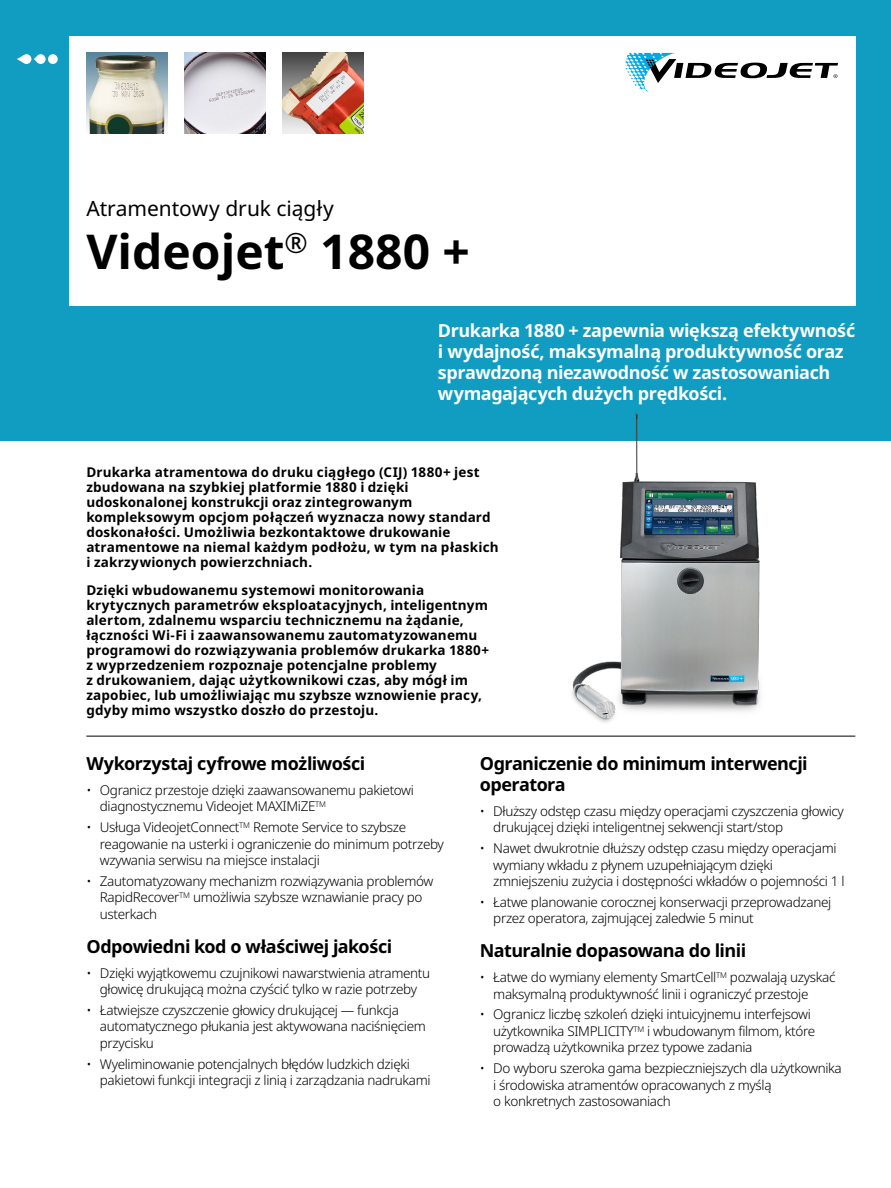
<style>
.page{position:relative;width:891px;height:1188px;background:#fff}
.page>*{position:absolute;margin:0;border:0;box-sizing:border-box;transform-origin:0 0}
.t1{font:700 48px "Noto Sans";color:#000}
.t2{font:21px "Noto Sans";letter-spacing:-.005em;color:#000}
.t3{font:700 18px/21px "Noto Sans";letter-spacing:-.02em;color:#fff}
.t4{font:700 18px/21px "Noto Sans";letter-spacing:-.03em;color:#000}
.t5{font:300 13.5px/16.5px "Noto Sans";letter-spacing:-.025em;color:#000}
.t6{font:700 13.5px/15px "Noto Sans";letter-spacing:.01em;color:#000}
</style>
<div class="page">
<div style="left:0;top:0;width:891px;height:441px;background:#109dc1"></div>
<div style="left:69px;top:36px;width:786px;height:270px;background:#fff"></div>
<div style="left:48px;top:54px;width:10px;height:10px;background:#fff;border-radius:50%"></div>
<svg style="left:17px;top:54px;width:29px;height:10px"></svg>
<hr style="left:86px;top:736px;width:769px;height:1px;background:#000">
<img style="left:283px;top:53px;width:81px;height:81px">
<img style="left:86px;top:53px;width:81px;height:81px">
<svg style="left:625px;top:53px;width:213px;height:39px"></svg>
<img style="left:185px;top:53px;width:81px;height:81px">
<img style="left:571px;top:413px;width:189px;height:310px">
<h2 class="t2" style="left:86px;top:194px;width:249px">Atramentowy druk ciągły</h2>
<h1 class="t1" style="left:86px;top:218px;width:385px">Videojet<sup>®</sup> 1880 +</h1>
<h3 class="t3" style="left:438px;top:320px;width:419px">Drukarka 1880 + zapewnia większą efektywność i wydajność, maksymalną produktywność oraz sprawdzoną niezawodność w zastosowaniach wymagających dużych prędkości.</h3>
<p class="t6" style="left:86px;top:465px;width:414px">Drukarka atramentowa do druku ciągłego (CIJ) 1880+ jest zbudowana na szybkiej platformie 1880 i dzięki udoskonalonej konstrukcji oraz zintegrowanym kompleksowym opcjom połączeń wyznacza nowy standard doskonałości. Umożliwia bezkontaktowe drukowanie atramentowe na niemal każdym podłożu, w tym na płaskich i zakrzywionych powierzchniach.</p>
<p class="t6" style="left:86px;top:582px;width:404px">Dzięki wbudowanemu systemowi monitorowania krytycznych parametrów eksploatacyjnych, inteligentnym alertom, zdalnemu wsparciu technicznemu na żądanie, łączności Wi-Fi i zaawansowanemu zautomatyzowanemu programowi do rozwiązywania problemów drukarka 1880+ z wyprzedzeniem rozpoznaje potencjalne problemy<br>z drukowaniem, dając użytkownikowi czas, aby mógł im zapobiec, lub umożliwiając mu szybsze wznowienie pracy, gdyby mimo wszystko doszło do przestoju.</p>
<h3 class="t4" style="left:86px;top:752px;width:281px">Wykorzystaj cyfrowe możliwości</h3>
<p class="t5" style="left:100px;top:782px;width:316px;text-indent:-14px">• Ogranicz przestoje dzięki zaawansowanemu pakietowi diagnostycznemu Videojet MAXIMiZE<sup>TM</sup></p>
<p class="t5" style="left:100px;top:819px;width:346px;text-indent:-13px">• Usługa VideojetConnect<sup>TM</sup> Remote Service to szybsze reagowanie na usterki i ograniczenie do minimum potrzeby wzywania serwisu na miejsce instalacji</p>
<p class="t5" style="left:100px;top:873px;width:335px;text-indent:-14px">• Zautomatyzowany mechanizm rozwiązywania problemów<br>RapidRecover<sup>TM</sup> umożliwia szybsze wznawianie pracy po usterkach</p>
<h3 class="t4" style="left:86px;top:935px;width:307px">Odpowiedni kod o właściwej jakości</h3>
<p class="t5" style="left:86px;top:965px;width:345px;text-align:center">• Dzięki wyjątkowemu czujnikowi nawarstwienia atramentu głowicę drukującą można czyścić tylko w razie potrzeby</p>
<p class="t5" style="left:100px;top:1002px;width:328px;text-indent:-14px">• Łatwiejsze czyszczenie głowicy drukującej — funkcja automatycznego płukania jest aktywowana naciśnięciem przycisku</p>
<p class="t5" style="left:100px;top:1056px;width:332px;text-indent:-14px">• Wyeliminowanie potencjalnych błędów ludzkich dzięki pakietowi funkcji integracji z linią i zarządzania nadrukami</p>
<h3 class="t4" style="left:480px;top:752px;width:329px">Ograniczenie do minimum interwencji operatora</h3>
<p class="t5" style="left:493px;top:803px;width:352px;text-indent:-14px">• Dłuższy odstęp czasu między operacjami czyszczenia głowicy drukującej dzięki inteligentnej sekwencji start/stop</p>
<p class="t5" style="left:493px;top:840px;width:353px;text-indent:-14px">• Nawet dwukrotnie dłuższy odstęp czasu między operacjami wymiany wkładu z płynem uzupełniającym dzięki zmniejszeniu zużycia i dostępności wkładów o pojemności 1 l</p>
<p class="t5" style="left:493px;top:894px;width:340px;text-indent:-14px">• Łatwe planowanie corocznej konserwacji przeprowadzanej przez operatora, zajmującej zaledwie 5 minut</p>
<h3 class="t4" style="left:480px;top:940px;width:268px">Naturalnie dopasowana do linii</h3>
<p class="t5" style="left:493px;top:969px;width:344px;text-indent:-13px">• Łatwe do wymiany elementy SmartCell<sup>TM</sup> pozwalają uzyskać maksymalną produktywność linii i ograniczyć przestoje</p>
<p class="t5" style="left:493px;top:1007px;width:324px;text-indent:-14px">• Ogranicz liczbę szkoleń dzięki intuicyjnemu interfejsowi użytkownika SIMPLICITY<sup>TM</sup> i wbudowanym filmom, które prowadzą użytkownika przez typowe zadania</p>
<p class="t5" style="left:493px;top:1060px;width:350px;text-indent:-14px">• Do wyboru szeroka gama bezpieczniejszych dla użytkownika i środowiska atramentów opracowanych z myślą<br>o konkretnych zastosowaniach</p>
</div>
